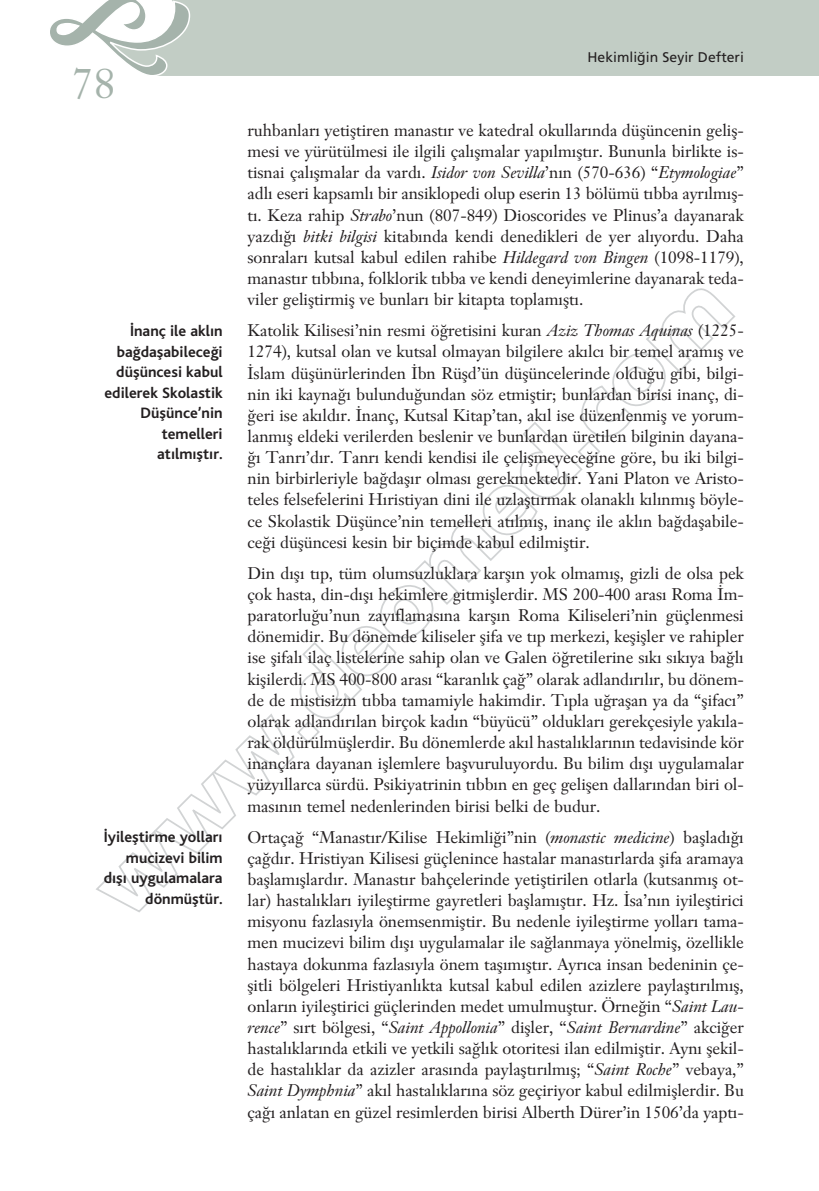
<style>
.page{position:relative;width:819px;height:1191px;background:#fff}
.page>*{position:absolute;margin:0;border:0;box-sizing:border-box;transform-origin:0 0}
.t1{font:42px "Janson Text";color:#a5b3ab}
.t2{font:16.62px/21.2px "Janson Text";letter-spacing:-.005em;color:#231f20;text-align:justify}
.t3{font:700 15.75px/20.5px "Bliss Turkish";color:#231f20;text-align:right}
.t4{font:14px "Frutiger";color:#231f20}
.s1{font-style:italic}
</style>
<div class="page">
<svg style="left:96px;top:288px;width:640px;height:625px"></svg>
<div style="left:191px;top:1px;width:627px;height:75px;background:#c2cdc5"></div>
<svg style="left:50px;top:1px;width:141px;height:75px"></svg>
<h1 class="t1" style="left:72px;top:66px;width:45px">78</h1>
<p class="t3" style="left:104px;top:322px;width:120px">‹nanç ile akl›n ba¤daflabilece¤i düflüncesi kabul edilerek Skolastik<br>Düflünce’nin temelleri at›lm›flt›r.</p>
<p class="t3" style="left:104px;top:828px;width:120px">‹yilefltirme yollar› mucizevi bilim d›fl› uygulamalara dönmüfltür.</p>
<p class="t4" style="left:587px;top:51px;width:158px">Hekimli¤in Seyir Defteri</p>
<p class="t2" style="left:247px;top:121px;width:498px">ruhbanlar› yetifltiren manast›r ve katedral okullar›nda düflüncenin gelifl&shy;mesi ve yürütülmesi ile ilgili çal›flmalar yap›lm›flt›r. Bununla birlikte is&shy;tisnai çal›flmalar da vard›. <span class="s1">Isidor von Sevilla</span>’n›n (570-636) “<span class="s1">Etymologiae</span>” adl› eseri kapsaml› bir ansiklopedi olup eserin 13 bölümü t›bba ayr›lm›fl&shy;t›. Keza rahip <span class="s1">Strabo</span>’nun (807-849) Dioscorides ve Plinus’a dayanarak yazd›¤› <span class="s1">bitki bilgisi</span> kitab›nda kendi denedikleri de yer al›yordu. Daha sonralar› kutsal kabul edilen rahibe <span class="s1">Hildegard von Bingen</span> (1098-1179), manast›r t›bb›na, folklorik t›bba ve kendi deneyimlerine dayanarak teda&shy;viler gelifltirmifl ve bunlar› bir kitapta toplam›flt›.</p>
<p class="t2" style="left:247px;top:322px;width:498px">Katolik Kilisesi’nin resmi ö¤retisini kuran <span class="s1">Aziz Thomas Aquinas</span> (1225- 1274), kutsal olan ve kutsal olmayan bilgilere ak›lc› bir temel aram›fl ve ‹slam düflünürlerinden ‹bn Rüfld’ün düflüncelerinde oldu¤u gibi, bilgi&shy;nin iki kayna¤› bulundu¤undan söz etmifltir; bunlardan birisi inanç, di-¤eri ise ak›ld›r. ‹nanç, Kutsal Kitap’tan, ak›l ise düzenlenmifl ve yorum&shy;lanm›fl eldeki verilerden beslenir ve bunlardan üretilen bilginin dayana-¤› Tanr›’d›r. Tanr› kendi kendisi ile çeliflmeyece¤ine göre, bu iki bilgi&shy;nin birbirleriyle ba¤dafl›r olmas› gerekmektedir. Yani Platon ve Aristo&shy;teles felsefelerini H›ristiyan dini ile uzlaflt›rmak olanakl› k›l›nm›fl böyle&shy;ce Skolastik Düflünce’nin temelleri at›lm›fl, inanç ile akl›n ba¤daflabile&shy;ce¤i düflüncesi kesin bir biçimde kabul edilmifltir.</p>
<p class="t2" style="left:247px;top:564px;width:498px">Din d›fl› t›p, tüm olumsuzluklara karfl›n yok olmam›fl, gizli de olsa pek çok hasta, din-d›fl› hekimlere gitmifllerdir. MS 200-400 aras› Roma ‹m&shy;paratorlu¤u’nun zay›flamas›na karfl›n Roma Kiliseleri’nin güçlenmesi dönemidir. Bu dönemde kiliseler flifa ve t›p merkezi, keflifller ve rahipler ise flifal› ilaç listelerine sahip olan ve Galen ö¤retilerine s›k› s›k›ya ba¤l› kiflilerdi. MS 400-800 aras› “karanl›k ça¤” olarak adland›r›l›r, bu dönem&shy;de de mistisizm t›bba tamamiyle hakimdir. T›pla u¤raflan ya da “flifac›” olarak adland›r›lan birçok kad›n “büyücü” olduklar› gerekçesiyle yak›la&shy;rak öldürülmüfllerdir. Bu dönemlerde ak›l hastal›klar›n›n tedavisinde kör inançlara dayanan ifllemlere baflvuruluyordu. Bu bilim d›fl› uygulamalar yüzy›llarca sürdü. Psikiyatrinin t›bb›n en geç geliflen dallar›ndan biri ol&shy;mas›n›n temel nedenlerinden birisi belki de budur.</p>
<p class="t2" style="left:247px;top:828px;width:498px">Ortaça¤ “Manast›r/Kilise Hekimli¤i”nin (<span class="s1">monastic medicine</span>) bafllad›¤› ça¤d›r. Hristiyan Kilisesi güçlenince hastalar manast›rlarda flifa aramaya bafllam›fllard›r. Manast›r bahçelerinde yetifltirilen otlarla (kutsanm›fl ot&shy;lar) hastal›klar› iyilefltirme gayretleri bafllam›flt›r. Hz. ‹sa’n›n iyilefltirici misyonu fazlas›yla önemsenmifltir. Bu nedenle iyilefltirme yollar› tama&shy;men mucizevi bilim d›fl› uygulamalar ile sa¤lanmaya yönelmifl, özellikle hastaya dokunma fazlas›yla önem tafl›m›flt›r. Ayr›ca insan bedeninin çe&shy;flitli bölgeleri Hristiyanl›kta kutsal kabul edilen azizlere paylaflt›r›lm›fl, onlar›n iyilefltirici güçlerinden medet umulmufltur. Örne¤in “<span class="s1">Saint Lau&shy;rence</span>” s›rt bölgesi, “<span class="s1">Saint Appollonia</span>” difller, “<span class="s1">Saint Bernardine</span>” akci¤er hastal›klar›nda etkili ve yetkili sa¤l›k otoritesi ilan edilmifltir. Ayn› flekil&shy;de hastal›klar da azizler aras›nda paylaflt›r›lm›fl; “<span class="s1">Saint Roche</span>” vebaya,” <span class="s1">Saint Dymphnia</span>” ak›l hastal›klar›na söz geçiriyor kabul edilmifllerdir. Bu ça¤› anlatan en güzel resimlerden birisi Alberth Dürer’in 1506’da yapt›-</p>
</div>
